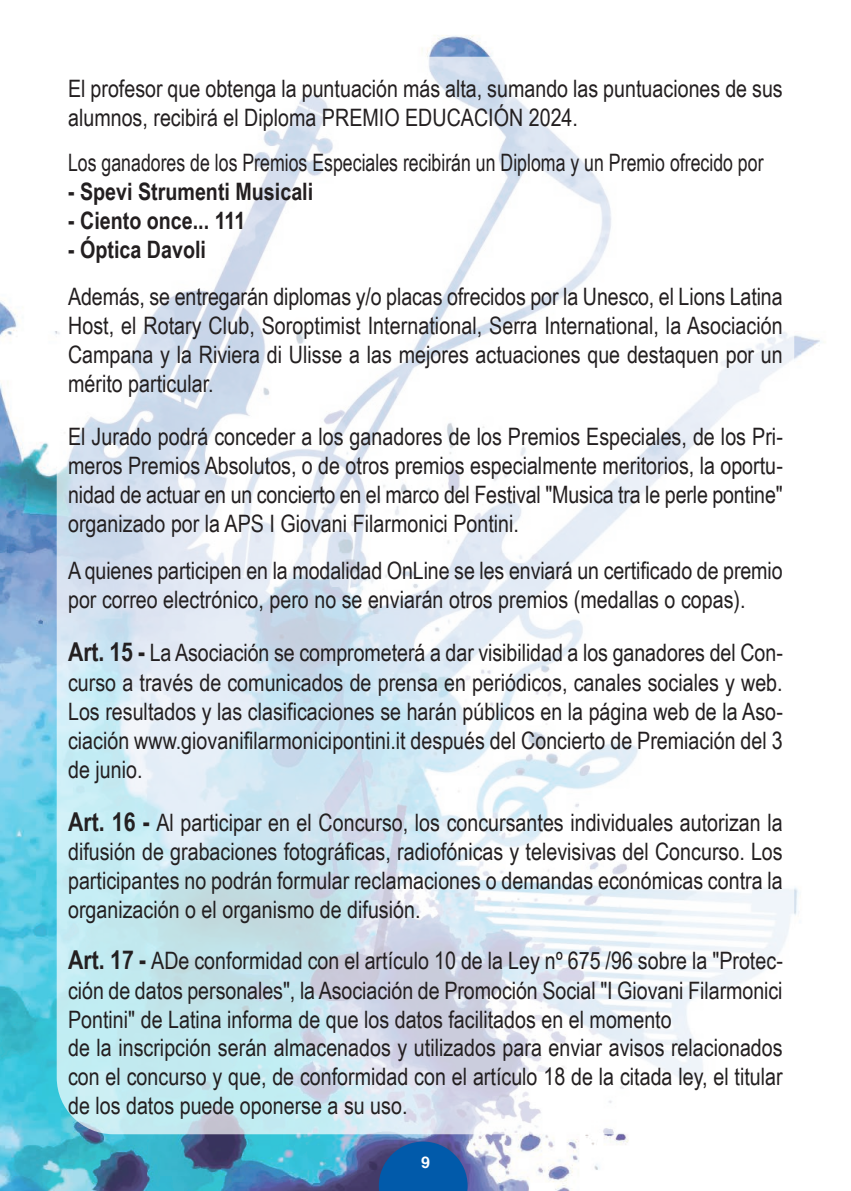
<style>
.page{position:relative;width:851px;height:1191px;background:#fff}
.page>*{position:absolute;margin:0;border:0;box-sizing:border-box;transform-origin:0 0}
.t1{font:24px/28.8px "Arial Narrow";color:#231f20;text-align:justify}
.t2{font:24px "Arial Narrow";color:#231f20;scale:.9 1}
.t3{font:700 24px "Arial Narrow";color:#231f20}
.t4{font:700 16px "Helvetica";color:#fff}
.s1{font-weight:700;font-size:26px}
</style>
<div class="page">
<img style="left:0;top:35px;width:821px;height:1156px">
<div style="left:57px;top:57px;width:737px;height:1077px;background:#fff;border-radius:57px;opacity:.7"></div>
<svg style="left:379px;top:1141px;width:88px;height:50px;background:#1258a4"></svg>
<p class="t1" style="left:68px;top:74px;width:716px">El profesor que obtenga la puntuación más alta, sumando las puntuaciones de sus alumnos, recibirá el Diploma PREMIO EDUCACIÓN 2024.</p>
<p class="t2" style="left:68px;top:149px;width:774px">Los ganadores de los Premios Especiales recibirán un Diploma y un Premio ofrecido por</p>
<p class="t3" style="left:68px;top:178px;width:246px">- Spevi Strumenti Musicali</p>
<p class="t3" style="left:68px;top:206px;width:179px">- Ciento once... 111</p>
<p class="t3" style="left:68px;top:235px;width:139px">- Óptica Davoli</p>
<p class="t1" style="left:68px;top:282px;width:716px">Además, se entregarán diplomas y/o placas ofrecidos por la Unesco, el Lions Latina Host, el Rotary Club, Soroptimist International, Serra International, la Asociación Campana y la Riviera di Ulisse a las mejores actuaciones que destaquen por un mérito particular.</p>
<p class="t1" style="left:68px;top:422px;width:716px">El Jurado podrá conceder a los ganadores de los Premios Especiales, de los Pri&shy;meros Premios Absolutos, o de otros premios especialmente meritorios, la oportu&shy;nidad de actuar en un concierto en el marco del Festival "Musica tra le perle pontine" organizado por la APS I Giovani Filarmonici Pontini.</p>
<p class="t1" style="left:68px;top:556px;width:716px">A quienes participen en la modalidad OnLine se les enviará un certificado de premio por correo electrónico, pero no se enviarán otros premios (medallas o copas).</p>
<p class="t1" style="left:68px;top:638px;width:716px"><span class="s1">Art. 15 -</span> La Asociación se comprometerá a dar visibilidad a los ganadores del Con&shy;curso a través de comunicados de prensa en periódicos, canales sociales y web.<br>Los resultados y las clasificaciones se harán públicos en la página web de la Aso&shy;ciación www.giovanifilarmonicipontini.it después del Concierto de Premiación del 3 de junio.</p>
<p class="t1" style="left:68px;top:807px;width:716px"><span class="s1">Art. 16 -</span> Al participar en el Concurso, los concursantes individuales autorizan la difusión de grabaciones fotográficas, radiofónicas y televisivas del Concurso. Los participantes no podrán formular reclamaciones o demandas económicas contra la organización o el organismo de difusión.</p>
<p class="t1" style="left:68px;top:945px;width:716px"><span class="s1">Art. 17 -</span> ADe conformidad con el artículo 10 de la Ley nº 675 /96 sobre la "Protec&shy;ción de datos personales", la Asociación de Promoción Social "I Giovani Filarmonici Pontini" de Latina informa de que los datos facilitados en el momento</p>
<p class="t1" style="left:68px;top:1033px;width:716px">de la inscripción serán almacenados y utilizados para enviar avisos relacionados con el concurso y que, de conformidad con el artículo 18 de la citada ley, el titular de los datos puede oponerse a su uso.</p>
<p class="t4" style="left:421px;top:1156px;width:10px">9</p>
</div>
